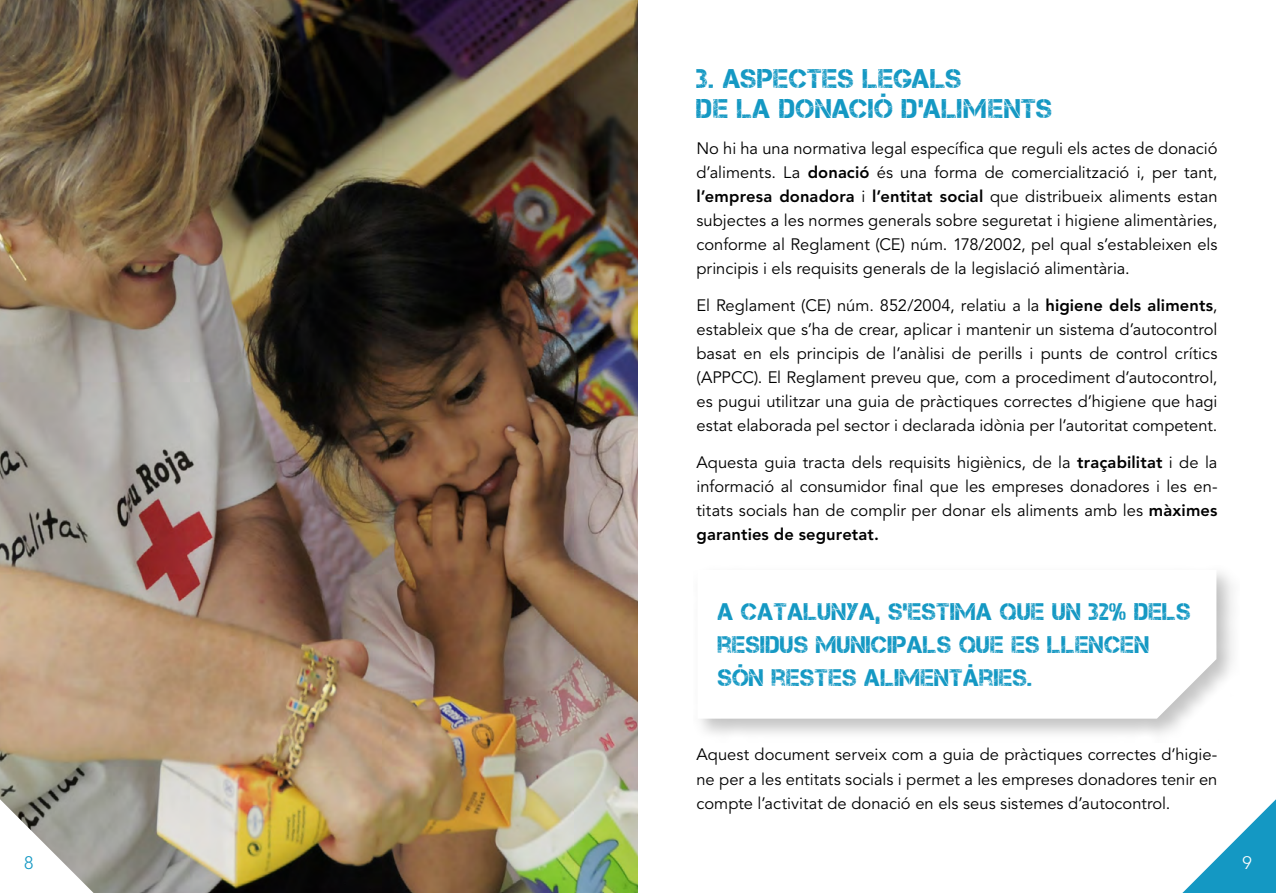
<style>
.page{position:relative;width:1276px;height:893px;background:#fff}
.page>*{position:absolute;margin:0;border:0;box-sizing:border-box;transform-origin:0 0}
.t1{font:27px/30px "Captureit";letter-spacing:.02em;color:#1498c3}
.t2{font:24px/33px "Captureit";letter-spacing:.02em;color:#1498c3}
.t3{font:300 18px "Avenir";color:#1498c3}
.t4{font:300 18px "Avenir";color:#fff}
.t5{font:16.5px/24px "Avenir";color:#000;text-align:justify}
.s1{font-weight:800}
</style>
<div class="page">
<img style="left:0;top:0;width:638px;height:893px">
<svg style="left:1182px;top:799px;width:94px;height:94px"></svg>
<svg style="left:0;top:799px;width:94px;height:94px"></svg>
<div style="left:693px;top:565px;width:546px;height:177px;background:#000;opacity:.24"></div>
<svg style="left:697px;top:570px;width:519px;height:149px"></svg>
<h1 class="t1" style="left:696px;top:63px;width:357px">3. ASPECTES LEGALS<br>DE LA DONACIÓ D’ALIMENTS</h1>
<p class="t5" style="left:696px;top:137px;width:522px">No hi ha una normativa legal específica que reguli els actes de donació d’aliments. La <span class="s1">donació</span> és una forma de comercialització i, per tant, <span class="s1">l’empresa donadora</span> i <span class="s1">l’entitat social</span> que distribueix aliments estan subjectes a les normes generals sobre seguretat i higiene alimentàries, conforme al Reglament (CE) núm. 178/2002, pel qual s’estableixen els principis i els requisits generals de la legislació alimentària.</p>
<p class="t5" style="left:696px;top:294px;width:522px">El Reglament (CE) núm. 852/2004, relatiu a la <span class="s1">higiene dels aliments</span>, estableix que s’ha de crear, aplicar i mantenir un sistema d’autocontrol basat en els principis de l’anàlisi de perills i punts de control crítics (APPCC). El Reglament preveu que, com a procediment d’autocontrol, es pugui utilitzar una guia de pràctiques correctes d’higiene que hagi estat elaborada pel sector i declarada idònia per l’autoritat competent.</p>
<p class="t5" style="left:696px;top:451px;width:522px">Aquesta guia tracta dels requisits higiènics, de la <span class="s1">traçabilitat</span> i de la informació al consumidor final que les empreses donadores i les en&shy;titats socials han de complir per donar els aliments amb les <span class="s1">màximes garanties de seguretat.</span></p>
<h2 class="t2" style="left:717px;top:595px;width:474px">A CATALUNYA, S’ESTIMA QUE UN 32% DELS<br>RESIDUS MUNICIPALS QUE ES LLENCEN<br>SÓN RESTES ALIMENTÀRIES.</h2>
<p class="t5" style="left:696px;top:743px;width:522px">Aquest document serveix com a guia de pràctiques correctes d’higie&shy;ne per a les entitats socials i permet a les empreses donadores tenir en compte l’activitat de donació en els seus sistemes d’autocontrol.</p>
<p class="t3" style="left:24px;top:852px;width:11px">8</p>
<p class="t4" style="left:1242px;top:852px;width:11px">9</p>
</div>
